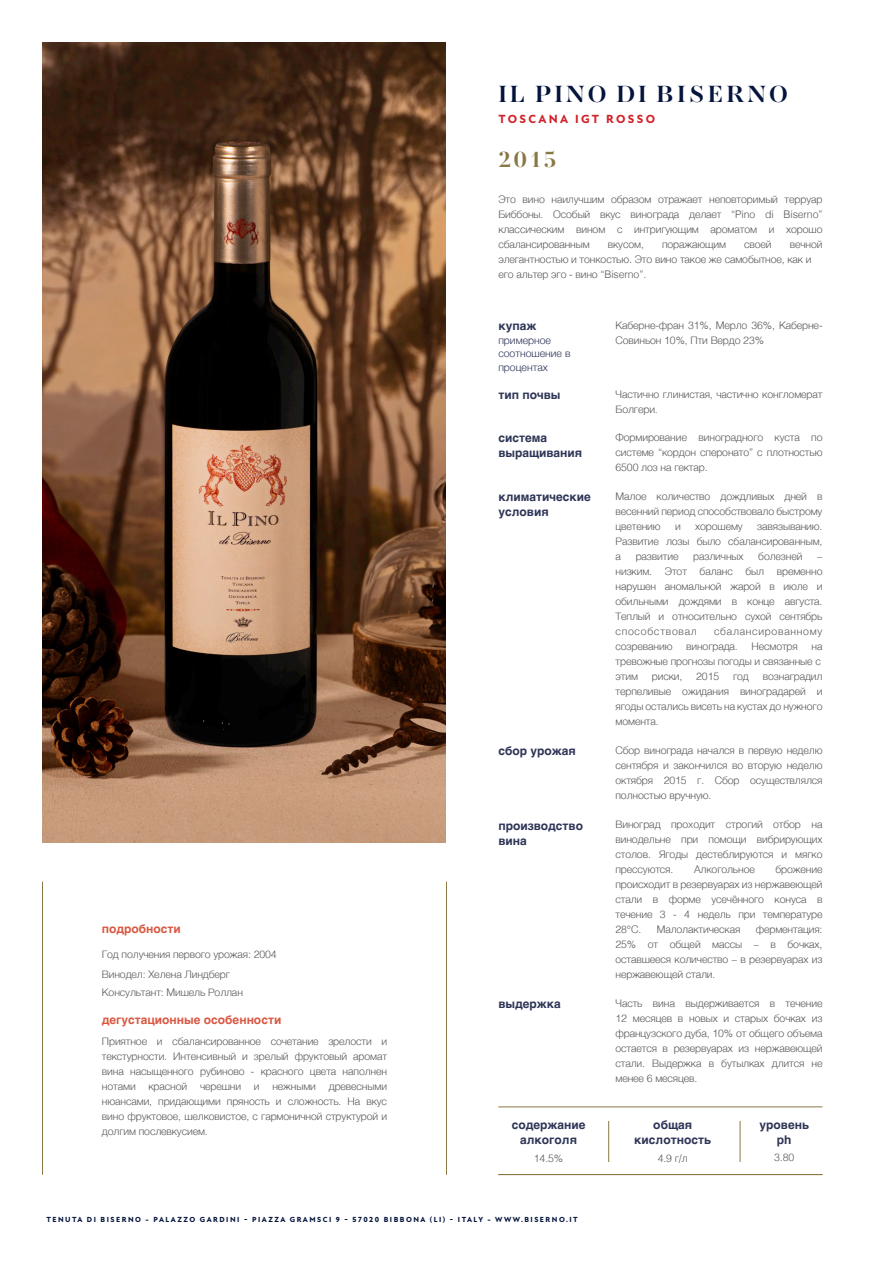
<style>
.page{position:relative;width:893px;height:1263px;background:#fff}
.page>*{position:absolute;margin:0;border:0;box-sizing:border-box;transform-origin:0 0}
.t1{font:700 24px "AW Conqueror Std Didot";letter-spacing:.125em;color:#04143c}
.t2{font:700 22.5px "AW Conqueror Std Didot";color:#897744}
.t3{font:700 12px/15px "Helvetica";color:#2d3455}
.t4{font:700 12px "Helvetica";color:#d95842}
.t5{font:800 12px "Atten New";letter-spacing:.2em;color:#d1232a}
.t6{font:300 10.5px/15px "Helvetica";letter-spacing:-.01em;color:#57585a;text-align:justify}
.t7{font:300 10.5px/13.5px "Helvetica";color:#2d3455}
.t8{font:300 10.5px "Helvetica";letter-spacing:.07em;color:#57585a}
.t9{font:800 7.5px "Atten New";letter-spacing:.2em;color:#04143c}
</style>
<div class="page">
<hr style="left:446px;top:882px;width:1px;height:293px;background:#897744">
<hr style="left:42px;top:882px;width:1px;height:293px;background:#897744">
<img style="left:42px;top:43px;width:404px;height:799px">
<hr style="left:498px;top:1174px;width:324px;height:1px;background:#897744">
<hr style="left:608px;top:1121px;width:1px;height:41px;background:#897744">
<hr style="left:740px;top:1121px;width:1px;height:41px;background:#897744">
<hr style="left:498px;top:1106px;width:324px;height:1px;background:#897744">
<p class="t1" style="left:498px;top:82px;width:291px">IL PINO DI BISERNO</p>
<p class="t5" style="left:498px;top:112px;width:158px">TOSCANA IGT ROSSO</p>
<p class="t2" style="left:498px;top:148px;width:60px">2015</p>
<p class="t6" style="left:498px;top:191px;width:326px">Это вино наилучшим образом отражает неповторимый терруар Биббоны. Особый вкус винограда делает “Pino di Biserno” классическим вином с интригующим ароматом и хорошо сбалансированным</p>
<p class="t6" style="left:498px;top:236px;width:326px;text-indent:291px">вечной элегантностью и тонкостью. Это вино такое же самобытное, как и</p>
<p class="t6" style="left:498px;top:266px;width:149px">его альтер эго - вино “Biserno”.</p>
<p class="t6" style="left:608px;top:236px;width:38px">вкусом,</p>
<p class="t6" style="left:662px;top:236px;width:66px">поражающим</p>
<p class="t6" style="left:744px;top:236px;width:29px">своей</p>
<p class="t4" style="left:102px;top:919px;width:81px">подробности</p>
<p class="t6" style="left:102px;top:946px;width:176px">Год получения первого урожая: 2004</p>
<p class="t6" style="left:102px;top:966px;width:130px">Винодел: Хелена Линдберг</p>
<p class="t6" style="left:102px;top:984px;width:143px">Консультант: Мишель Роллан</p>
<p class="t4" style="left:102px;top:1010px;width:181px">дегустационные особенности</p>
<p class="t6" style="left:102px;top:1033px;width:287px">Приятное и cбалансированное сочетание зрелости и текстурности. Интенсивный и зрелый фруктовый аромат вина насыщенного рубиново - красного цвета наполнен нотами красной черешни и нежными древесными нюансами, придающими пряность и сложность. На вкус вино фруктовое, шелковистое, с гармоничной структурой и долгим послевкусием.</p>
<p class="t3" style="left:498px;top:319px;width:40px">купаж</p>
<p class="t7" style="left:498px;top:332px;width:74px">примерное соотношение в процентах</p>
<p class="t3" style="left:498px;top:387px;width:64px">тип почвы</p>
<p class="t3" style="left:498px;top:430px;width:85px">система выращивания</p>
<p class="t3" style="left:498px;top:489px;width:94px">климатические</p>
<p class="t3" style="left:498px;top:504px;width:52px">условия</p>
<p class="t3" style="left:498px;top:744px;width:79px">сбор урожая</p>
<p class="t3" style="left:498px;top:818px;width:86px">производство</p>
<p class="t3" style="left:498px;top:833px;width:30px">вина</p>
<p class="t3" style="left:498px;top:996px;width:64px">выдержка</p>
<p class="t6" style="left:615px;top:317px;width:208px">Каберне-фран 31%, Мерло 36%, Каберне-<br>Совиньон 10%, Пти Вердо 23%</p>
<p class="t6" style="left:615px;top:386px;width:208px">Частично глинистая, частично конгломерат<br>Болгери.</p>
<p class="t6" style="left:615px;top:428px;width:208px">Формированиe виноградного куста по системе “кордон сперонато” с плотностью 6500 лоз на гектар.</p>
<p class="t6" style="left:615px;top:488px;width:208px">Малое количество дождливых дней в весенний период способствовало быстрому цветению</p>
<p class="t6" style="left:615px;top:518px;width:208px;text-indent:142px">завязыванию.<br>Развитие лозы было сбалансированным, а</p>
<p class="t6" style="left:675px;top:518px;width:7px">и</p>
<p class="t6" style="left:695px;top:518px;width:49px">хорошему</p>
<p class="t6" style="left:636px;top:548px;width:44px">развитие</p>
<p class="t6" style="left:693px;top:548px;width:52px">различных</p>
<p class="t6" style="left:758px;top:548px;width:46px">болезней</p>
<p class="t6" style="left:615px;top:548px;width:208px;text-indent:202px">– низким. Этот баланс был временно нарушен аномальной жарой в июле и обильными дождями в конце августа.<br>Теплый и относительно сухой сентябрь способcтвовал</p>
<p class="t8" style="left:714px;top:622px;width:110px">сбалансированному</p>
<p class="t6" style="left:615px;top:638px;width:58px">созреванию</p>
<p class="t6" style="left:686px;top:638px;width:53px">винограда.</p>
<p class="t6" style="left:751px;top:638px;width:48px">Несмотря</p>
<p class="t6" style="left:615px;top:638px;width:208px;text-align:right">на<br>тревожные прогнозы погоды и связанные с</p>
<p class="t6" style="left:615px;top:668px;width:24px">этим</p>
<p class="t6" style="left:652px;top:668px;width:32px">риски,</p>
<p class="t6" style="left:696px;top:668px;width:25px">2015</p>
<p class="t6" style="left:733px;top:668px;width:17px">год</p>
<p class="t6" style="left:615px;top:668px;width:208px;text-indent:147px">вознаградил терпеливые ожидания виноградарей и ягоды остались висеть на кустах до нужного момента.</p>
<p class="t6" style="left:615px;top:742px;width:208px">Сбор винограда начался в первую неделю сентября и закончился во вторую неделю октября 2015 г. Сбор осуществлялся полностью вручную.</p>
<p class="t6" style="left:615px;top:816px;width:208px">Виноград проxoдит строгий отбор на винодельне при помощи вибрирующих столов. Ягоды дестеблируются и мягко прессуются.</p>
<p class="t6" style="left:615px;top:861px;width:208px;text-indent:160px">брожение происходит в резервуарах из нержавеющей стали в форме усечённого конуса в течение 3 - 4 недель при температуре 28°С.</p>
<p class="t6" style="left:694px;top:861px;width:62px">Алкогольное</p>
<p class="t6" style="left:615px;top:921px;width:208px;text-indent:140px">ферментация:<br>25% от общей массы – в бочках, оставшееся количество – в резервуарах из нержавеющей стали.</p>
<p class="t6" style="left:615px;top:995px;width:208px">Часть винa выдерживается в течение 12 месяцев в новых и старых бочках из французского дуба, 10% от общего объема остается в резервуарах из нержавеющей стали. Выдержка в бутылках длится не менее 6 месяцев.</p>
<p class="t6" style="left:657px;top:921px;width:85px">Малолактическая</p>
<p class="t3" style="left:512px;top:1117px;width:75px;text-align:center">содержание алкоголя</p>
<p class="t3" style="left:653px;top:1117px;width:40px">общая</p>
<p class="t3" style="left:634px;top:1132px;width:78px">кислотность</p>
<p class="t3" style="left:759px;top:1117px;width:51px">уровень</p>
<p class="t3" style="left:777px;top:1132px;width:16px">ph</p>
<p class="t6" style="left:534px;top:1149px;width:31px">14.5%</p>
<p class="t6" style="left:658px;top:1149px;width:31px">4.9 г/л</p>
<p class="t6" style="left:774px;top:1148px;width:22px">3.80</p>
<p class="t9" style="left:46px;top:1214px;width:533px">TENUTA DI BISERNO - PALAZZO GARDINI - PIAZZA GRAMSCI 9 - 57020 BIBBONA (LI) - ITALY - WWW.BISERNO.IT</p>
</div>
